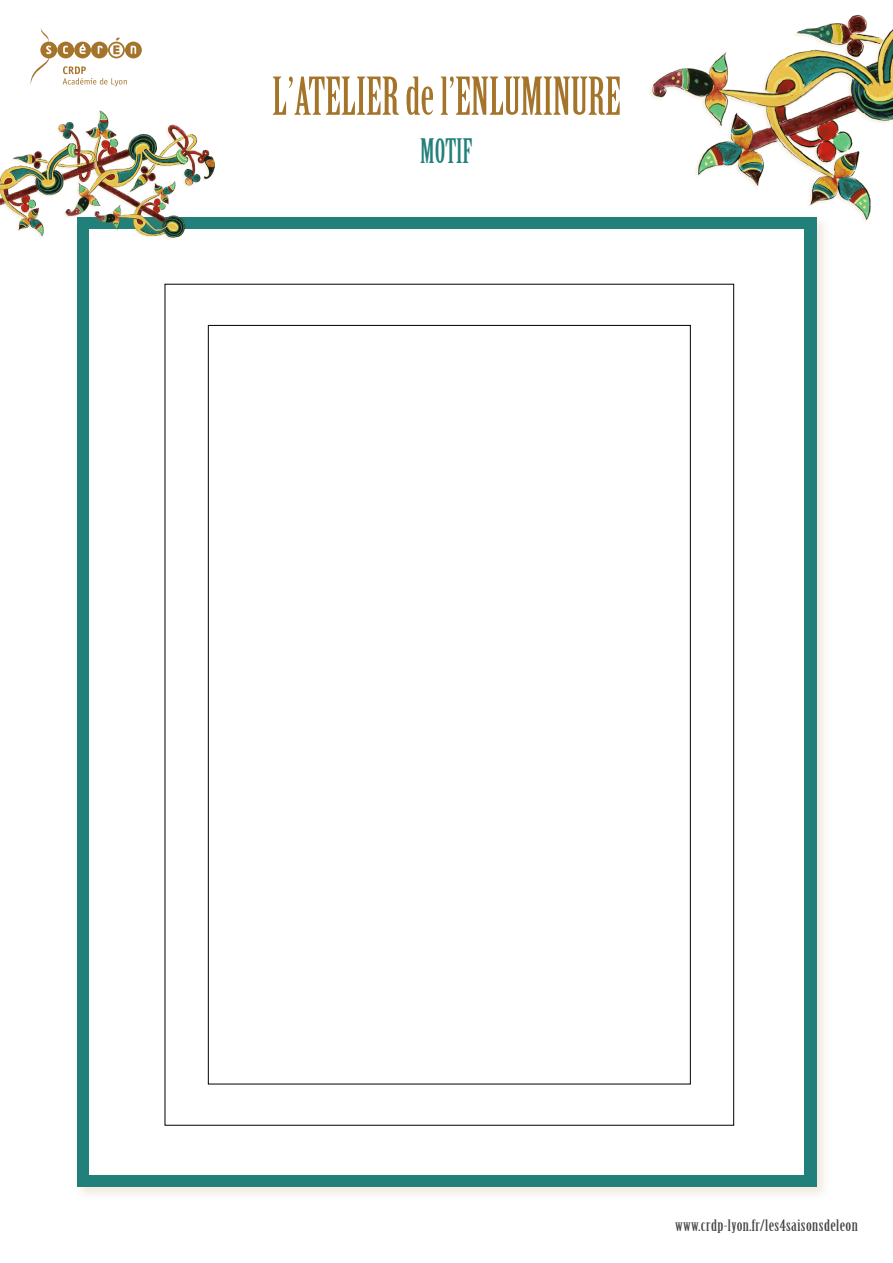
<style>
.page{position:relative;width:893px;height:1263px;background:#fff}
.page>*{position:absolute;margin:0;border:0;box-sizing:border-box;transform-origin:0 0}
.t1{font:51px "Birch Std";color:#a4742b}
.t2{font:33px "Birch Std";color:#22807a}
.t3{font:15.45px "Birch Std";letter-spacing:.02em;color:#414042;scale:1.29 1}
</style>
<div class="page">
<div style="left:74px;top:215px;width:757px;height:986px;background:#a4742b;opacity:.15"></div>
<div style="left:77px;top:217px;width:739px;height:969px;background:#22807a"></div>
<img style="left:648px;top:15px;width:245px;height:208px">
<svg style="left:30px;top:28px;width:112px;height:58px"></svg>
<div style="left:89px;top:229px;width:715px;height:945px;background:#fff"></div>
<img style="left:0;top:111px;width:214px;height:129px">
<h1 class="t1" style="left:272px;top:68px;width:350px">L’ATELIER de l’ENLUMINURE</h1>
<h2 class="t2" style="left:420px;top:132px;width:54px">MOTIF</h2>
<p class="t3" style="left:675px;top:1217px;width:143px">www.crdp-lyon.fr/les4saisonsdeleon</p>
</div>
